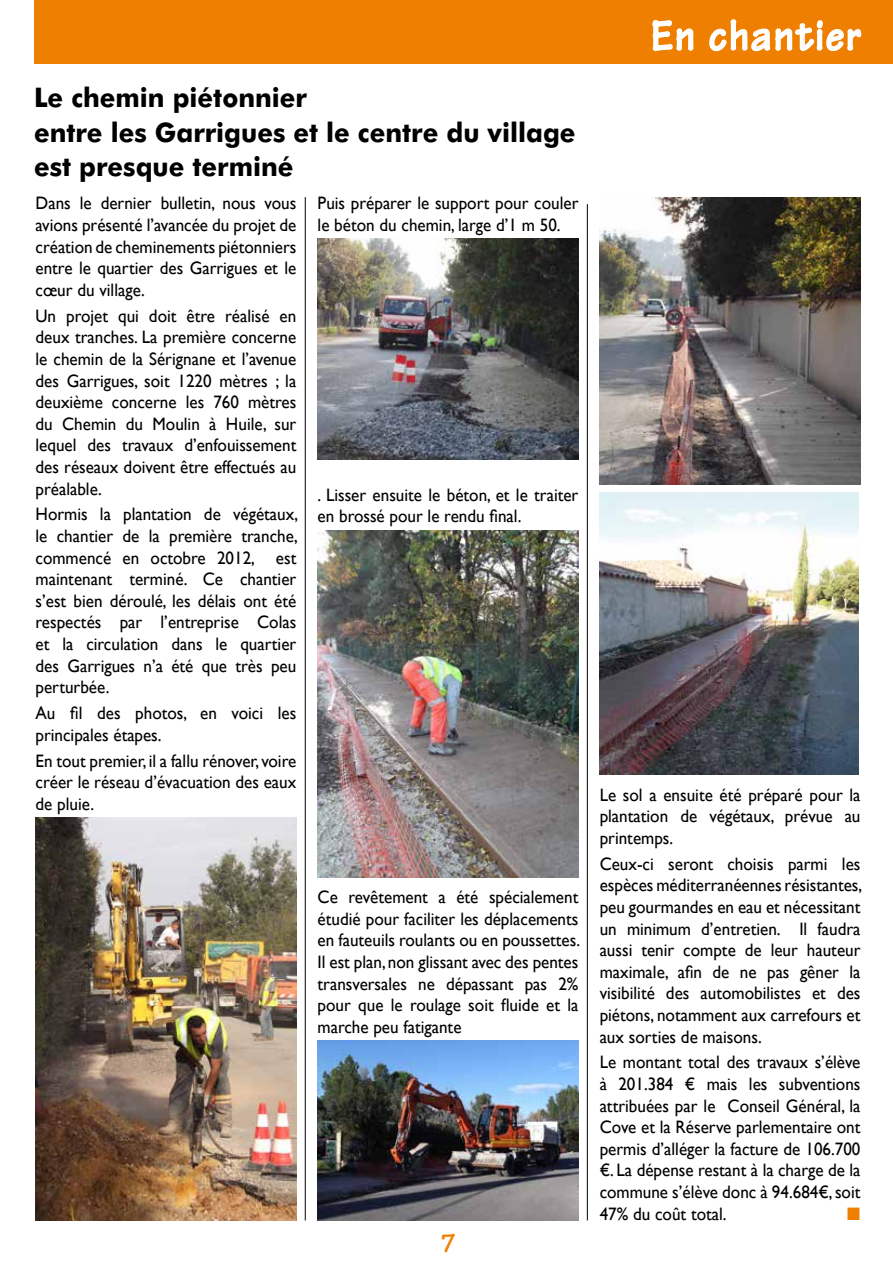
<style>
.page{position:relative;width:893px;height:1263px;background:#fff}
.page>*{position:absolute;margin:0;border:0;box-sizing:border-box;transform-origin:0 0}
.t1{font:700 45px "Tekton";letter-spacing:.04em;color:#fff;scale:.9 1}
.t2{font:700 27px/34.5px "Futura BT";color:#000;scale:.95 1}
.t3{font:700 27px "Tekton";color:#ee7f00}
.t4{font:18px/21.6px "Gill Sans";color:#000;text-align:justify;scale:.95 1}
.t5{font:18px "Zapf Dingbats ITC";color:#ee7f00;scale:.95 1}
</style>
<div class="page">
<div style="left:34px;top:0;width:859px;height:64px;background:#ee7f00"></div>
<svg style="left:652px;top:19px;width:42px;height:33px"></svg>
<svg style="left:709px;top:19px;width:153px;height:33px"></svg>
<img style="left:36px;top:818px;width:260px;height:402px">
<img style="left:318px;top:239px;width:260px;height:220px">
<img style="left:318px;top:530px;width:260px;height:347px">
<img style="left:318px;top:1041px;width:260px;height:179px">
<img style="left:600px;top:197px;width:260px;height:288px">
<img style="left:600px;top:493px;width:259px;height:282px">
<hr style="left:305px;top:197px;width:1px;height:1023px;background:#000">
<hr style="left:587px;top:204px;width:1px;height:1016px;background:#000">
<h2 class="t2" style="left:34px;top:80px;width:572px">Le chemin piétonnier<br>entre les Garrigues et le centre du village est presque terminé</h2>
<p class="t4" style="left:36px;top:192px;width:276px">Dans le dernier bulletin, nous vous avions présenté l’avancée du projet de création de cheminements piétonniers entre le quartier des Garrigues et le cœur du village.</p>
<p class="t4" style="left:36px;top:305px;width:276px">Un projet qui doit être réalisé en deux tranches. La première concerne le chemin de la Sérignane et l’avenue des Garrigues, soit 1220 mètres ; la deuxième concerne les 760 mètres du Chemin du Moulin à Huile, sur lequel des travaux d’enfouissement des réseaux doivent être effectués au préalable.</p>
<p class="t4" style="left:36px;top:503px;width:278px">Hormis la plantation de végétaux, le chantier de la première tranche, commencé en octobre 2012, est maintenant terminé. Ce chantier s’est bien déroulé, les délais ont été respectés par l’entreprise Colas et la circulation dans le quartier des Garrigues n’a été que très peu perturbée.</p>
<p class="t4" style="left:36px;top:702px;width:276px">Au fil des photos, en voici les principales étapes.</p>
<p class="t4" style="left:36px;top:749px;width:276px">En tout premier, il a fallu rénover, voire créer le réseau d’évacuation des eaux de pluie.</p>
<p class="t4" style="left:318px;top:192px;width:276px">Puis préparer le support pour couler le béton du chemin, large d’1 m 50.</p>
<p class="t4" style="left:318px;top:484px;width:276px">. Lisser ensuite le béton, et le traiter en brossé pour le rendu final.</p>
<p class="t4" style="left:318px;top:886px;width:278px">Ce revêtement a été spécialement étudié pour faciliter les déplacements en fauteuils roulants ou en poussettes.<br>Il est plan, non glissant avec des pentes transversales ne dépassant pas 2% pour que le roulage soit fluide et la marche peu fatigante</p>
<h2 class="t3" style="left:442px;top:1226px;width:14px">7</h2>
<h1 class="t1" style="left:651px;top:7px;width:234px">En chantier</h1>
<p class="t4" style="left:600px;top:784px;width:276px">Le sol a ensuite été préparé pour la plantation de végétaux, prévue au printemps.</p>
<p class="t4" style="left:600px;top:853px;width:278px">Ceux-ci seront choisis parmi les espèces méditerranéennes résistantes, peu gourmandes en eau et nécessitant un minimum d’entretien. Il faudra aussi tenir compte de leur hauteur maximale, afin de ne pas gêner la visibilité des automobilistes et des piétons, notamment aux carrefours et aux sorties de maisons.</p>
<p class="t4" style="left:600px;top:1051px;width:276px">Le montant total des travaux s’élève à 201.384 € mais les subventions attribuées par le Conseil Général, la Cove et la Réserve parlementaire ont permis d’alléger la facture de 106.700 €. La dépense restant à la charge de la commune s’élève donc à 94.684€, soit 47% du coût total.</p>
<p class="t5" style="left:847px;top:1205px;width:15px">■</p>
</div>
